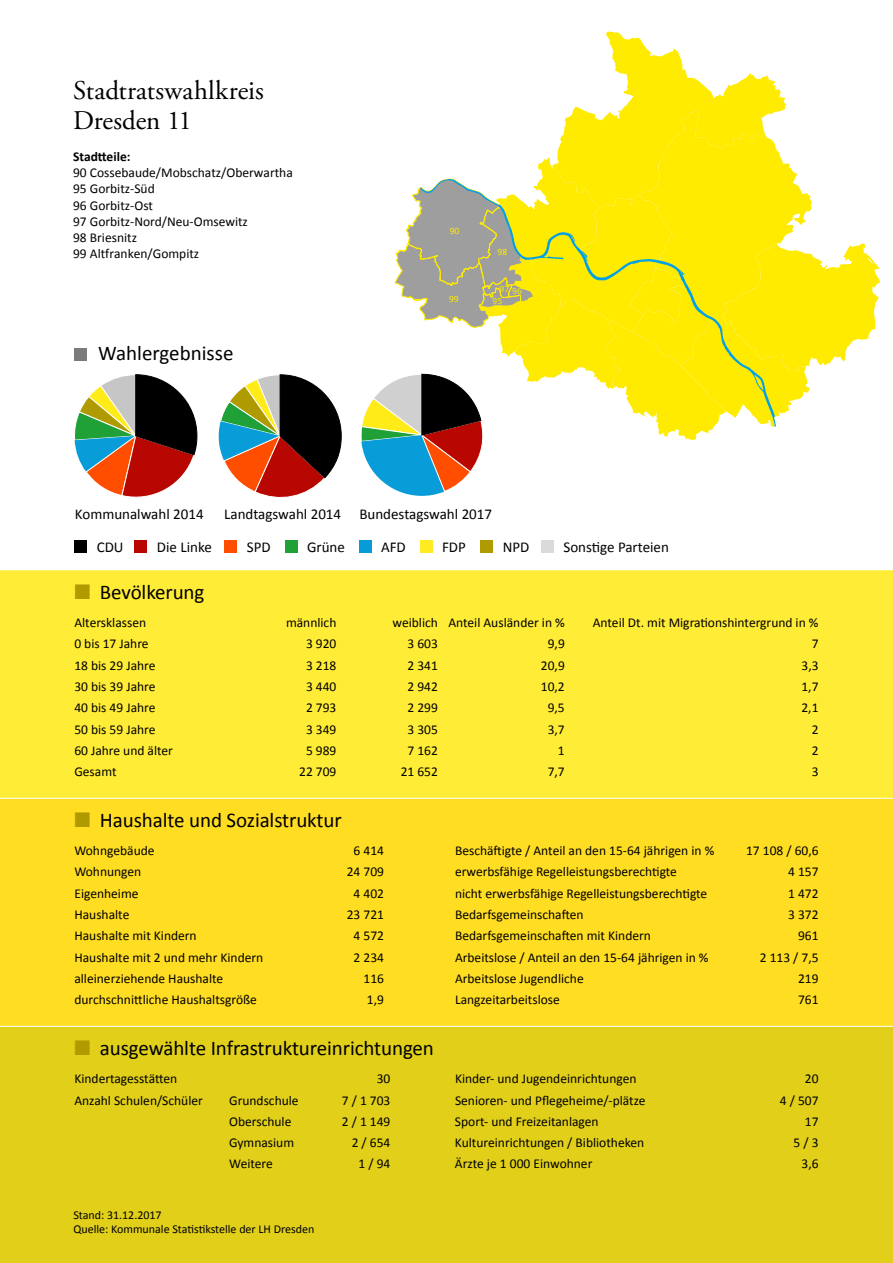
<style>
.page{position:relative;width:893px;height:1263px;background:#fff}
.page>*{position:absolute;margin:0;border:0;box-sizing:border-box;transform-origin:0 0}
.t1{font:27px/30px "Adobe Garamond Pro";color:#000}
.t2{font:21px "Calibri";letter-spacing:-.005em;color:#000}
.t3{font:15px "Calibri";color:#000}
.t4{font:13.5px/16.2px "Calibri";color:#000}
.t5{font:12px/14.4px "Calibri";color:#000}
.t6{font:9.6px "Calibri";color:#ffeb00}
.s1{font-weight:700}
.s2{color:#af9b00}
</style>
<div class="page">
<div style="left:0;top:798px;width:893px;height:228px;background:#fd2"></div>
<div style="left:0;top:570px;width:893px;height:228px;background:#ffec36"></div>
<div style="left:0;top:1026px;width:893px;height:237px;background:#e1cf1a"></div>
<div style="left:74px;top:540px;width:13px;height:13px;background:#000"></div>
<div style="left:135px;top:540px;width:12px;height:13px;background:#b70700"></div>
<div style="left:225px;top:540px;width:12px;height:13px;background:#ff4e00"></div>
<div style="left:285px;top:540px;width:12px;height:13px;background:#1fa138"></div>
<div style="left:359px;top:540px;width:12px;height:13px;background:#079cd9"></div>
<div style="left:420px;top:540px;width:12px;height:13px;background:#feeb22"></div>
<div style="left:480px;top:540px;width:13px;height:13px;background:#af9b00"></div>
<div style="left:541px;top:540px;width:13px;height:13px;background:#dadada"></div>
<div style="left:74px;top:348px;width:13px;height:12px;background:#7c7b7b"></div>
<svg style="left:557px;top:32px;width:323px;height:334px"></svg>
<svg style="left:639px;top:111px;width:173px;height:306px;fill:#ffeb00"></svg>
<svg style="left:726px;top:179px;width:50px;height:247px;background:#faea0f"></svg>
<svg style="left:218px;top:375px;width:123px;height:123px"></svg>
<svg style="left:74px;top:375px;width:123px;height:123px"></svg>
<svg style="left:361px;top:157px;width:365px;height:339px"></svg>
<p class="t1" style="left:73px;top:76px;width:192px">Stadtratswahlkreis<br>Dresden 11</p>
<p class="t4" style="left:73px;top:149px;width:221px"><span class="s1">Stadtteile:<br></span>90 Cossebaude/Mobschatz/Oberwartha<br>95 Gorbitz-Süd<br>96 Gorbitz-Ost<br>97 Gorbitz-Nord/Neu-Omsewitz<br>98 Briesnitz<br>99 Altfranken/Gompitz</p>
<h2 class="t2" style="left:98px;top:340px;width:137px">Wahlergebnisse</h2>
<p class="t6" style="left:450px;top:224px;width:11px">90</p>
<p class="t6" style="left:449px;top:293px;width:11px">99</p>
<p class="t6" style="left:498px;top:246px;width:11px">98</p>
<p class="t6" style="left:500px;top:284px;width:24px">97 96</p>
<p class="t6" style="left:492px;top:295px;width:11px">95</p>
<p class="t3" style="left:75px;top:505px;width:130px">Kommunalwahl 2014</p>
<p class="t3" style="left:224px;top:505px;width:269px">Landtagswahl 2014 Bundestagswahl 2017</p>
<p class="t3" style="left:97px;top:538px;width:28px">CDU</p>
<p class="t3" style="left:157px;top:538px;width:56px">Die Linke</p>
<p class="t3" style="left:247px;top:538px;width:25px">SPD</p>
<p class="t3" style="left:307px;top:538px;width:39px">Grüne</p>
<p class="t3" style="left:381px;top:538px;width:26px">AFD</p>
<p class="t3" style="left:442px;top:538px;width:25px">FDP</p>
<p class="t3" style="left:503px;top:538px;width:28px">NPD</p>
<p class="t3" style="left:563px;top:538px;width:107px">Sonstige Parteien</p>
<h2 class="t2" style="left:74px;top:578px;width:131px"><span class="s2">■</span> Bevölkerung</h2>
<p class="t4" style="left:74px;top:615px;width:73px">Altersklassen</p>
<p class="t4" style="left:286px;top:615px;width:52px">männlich</p>
<p class="t4" style="left:392px;top:615px;width:47px">weiblich</p>
<p class="t4" style="left:448px;top:615px;width:118px">Anteil Ausländer in %</p>
<p class="t4" style="left:593px;top:615px;width:227px">Anteil Dt. mit Migrationshintergrund in %</p>
<p class="t4" style="left:74px;top:636px;width:76px">0 bis 17 Jahre</p>
<p class="t4" style="left:306px;top:636px;width:32px">3 920</p>
<p class="t4" style="left:408px;top:636px;width:32px">3 603</p>
<p class="t4" style="left:548px;top:636px;width:19px">9,9</p>
<p class="t4" style="left:812px;top:636px;width:8px">7</p>
<p class="t4" style="left:74px;top:657px;width:83px">18 bis 29 Jahre</p>
<p class="t4" style="left:306px;top:657px;width:32px">3 218</p>
<p class="t4" style="left:408px;top:657px;width:32px">2 341</p>
<p class="t4" style="left:541px;top:657px;width:25px">20,9</p>
<p class="t4" style="left:801px;top:657px;width:19px">3,3</p>
<p class="t4" style="left:74px;top:678px;width:83px">30 bis 39 Jahre</p>
<p class="t4" style="left:306px;top:678px;width:32px">3 440</p>
<p class="t4" style="left:407px;top:678px;width:32px">2 942</p>
<p class="t4" style="left:541px;top:678px;width:25px">10,2</p>
<p class="t4" style="left:801px;top:678px;width:19px">1,7</p>
<p class="t4" style="left:74px;top:700px;width:83px">40 bis 49 Jahre</p>
<p class="t4" style="left:306px;top:700px;width:32px">2 793</p>
<p class="t4" style="left:407px;top:700px;width:32px">2 299</p>
<p class="t4" style="left:548px;top:700px;width:19px">9,5</p>
<p class="t4" style="left:801px;top:700px;width:19px">2,1</p>
<p class="t4" style="left:74px;top:721px;width:83px">50 bis 59 Jahre</p>
<p class="t4" style="left:306px;top:721px;width:32px">3 349</p>
<p class="t4" style="left:407px;top:721px;width:32px">3 305</p>
<p class="t4" style="left:548px;top:721px;width:19px">3,7</p>
<p class="t4" style="left:812px;top:721px;width:8px">2</p>
<p class="t4" style="left:74px;top:742px;width:100px">60 Jahre und älter</p>
<p class="t4" style="left:306px;top:742px;width:32px">5 989</p>
<p class="t4" style="left:407px;top:742px;width:32px">7 162</p>
<p class="t4" style="left:558px;top:742px;width:8px">1</p>
<p class="t4" style="left:812px;top:742px;width:8px">2</p>
<p class="t4" style="left:74px;top:763px;width:44px">Gesamt</p>
<p class="t4" style="left:299px;top:763px;width:39px">22 709</p>
<p class="t4" style="left:401px;top:763px;width:39px">21 652</p>
<p class="t4" style="left:548px;top:763px;width:19px">7,7</p>
<p class="t4" style="left:812px;top:763px;width:8px">3</p>
<h2 class="t2" style="left:74px;top:806px;width:269px"><span class="s2">■</span> Haushalte und Sozialstruktur</h2>
<p class="t4" style="left:74px;top:843px;width:82px">Wohngebäude</p>
<p class="t4" style="left:354px;top:843px;width:32px">6 414</p>
<p class="t4" style="left:455px;top:843px;width:261px">Beschäftigte / Anteil an den 15-64 jährigen in %</p>
<p class="t4" style="left:746px;top:843px;width:74px">17 108 / 60,6</p>
<p class="t4" style="left:74px;top:864px;width:68px">Wohnungen</p>
<p class="t4" style="left:347px;top:864px;width:39px">24 709</p>
<p class="t4" style="left:455px;top:864px;width:223px">erwerbsfähige Regelleistungsberechtigte</p>
<p class="t4" style="left:788px;top:864px;width:32px">4 157</p>
<p class="t4" style="left:74px;top:885px;width:66px">Eigenheime</p>
<p class="t4" style="left:354px;top:885px;width:32px">4 402</p>
<p class="t4" style="left:455px;top:885px;width:254px">nicht erwerbsfähige Regelleistungsberechtigte</p>
<p class="t4" style="left:788px;top:885px;width:32px">1 472</p>
<p class="t4" style="left:74px;top:906px;width:57px">Haushalte</p>
<p class="t4" style="left:347px;top:906px;width:39px">23 721</p>
<p class="t4" style="left:455px;top:906px;width:130px">Bedarfsgemeinschaften</p>
<p class="t4" style="left:788px;top:906px;width:32px">3 372</p>
<p class="t4" style="left:74px;top:928px;width:124px">Haushalte mit Kindern</p>
<p class="t4" style="left:354px;top:928px;width:32px">4 572</p>
<p class="t4" style="left:455px;top:928px;width:197px">Bedarfsgemeinschaften mit Kindern</p>
<p class="t4" style="left:798px;top:928px;width:22px">961</p>
<p class="t4" style="left:74px;top:949px;width:190px">Haushalte mit 2 und mehr Kindern</p>
<p class="t4" style="left:354px;top:949px;width:32px">2 234</p>
<p class="t4" style="left:455px;top:949px;width:255px">Arbeitslose / Anteil an den 15-64 jährigen in %</p>
<p class="t4" style="left:760px;top:949px;width:60px">2 113 / 7,5</p>
<p class="t4" style="left:74px;top:970px;width:150px">alleinerziehende Haushalte</p>
<p class="t4" style="left:363px;top:970px;width:22px">116</p>
<p class="t4" style="left:455px;top:970px;width:130px">Arbeitslose Jugendliche</p>
<p class="t4" style="left:798px;top:970px;width:22px">219</p>
<p class="t4" style="left:74px;top:991px;width:184px">durchschnittliche Haushaltsgröße</p>
<p class="t4" style="left:367px;top:991px;width:19px">1,9</p>
<p class="t4" style="left:455px;top:991px;width:106px">Langzeitarbeitslose</p>
<p class="t4" style="left:798px;top:991px;width:22px">761</p>
<h2 class="t2" style="left:74px;top:1034px;width:361px"><span class="s2">■</span> ausgewählte Infrastruktureinrichtungen</h2>
<p class="t4" style="left:74px;top:1071px;width:104px">Kindertagesstätten</p>
<p class="t4" style="left:377px;top:1071px;width:15px">30</p>
<p class="t4" style="left:455px;top:1071px;width:183px">Kinder- und Jugendeinrichtungen</p>
<p class="t4" style="left:805px;top:1071px;width:15px">20</p>
<p class="t4" style="left:74px;top:1092px;width:130px">Anzahl Schulen/Schüler</p>
<p class="t4" style="left:229px;top:1092px;width:71px">Grundschule</p>
<p class="t4" style="left:342px;top:1092px;width:50px">7 / 1 703</p>
<p class="t4" style="left:455px;top:1092px;width:192px">Senioren- und Pflegeheime/-plätze</p>
<p class="t4" style="left:780px;top:1092px;width:40px">4 / 507</p>
<p class="t4" style="left:229px;top:1113px;width:64px">Oberschule</p>
<p class="t4" style="left:342px;top:1113px;width:50px">2 / 1 149</p>
<p class="t4" style="left:455px;top:1113px;width:145px">Sport- und Freizeitanlagen</p>
<p class="t4" style="left:805px;top:1113px;width:15px">17</p>
<p class="t4" style="left:229px;top:1134px;width:67px">Gymnasium</p>
<p class="t4" style="left:352px;top:1134px;width:40px">2 / 654</p>
<p class="t4" style="left:455px;top:1134px;width:191px">Kultureinrichtungen / Bibliotheken</p>
<p class="t4" style="left:793px;top:1134px;width:27px">5 / 3</p>
<p class="t4" style="left:229px;top:1156px;width:45px">Weitere</p>
<p class="t4" style="left:359px;top:1156px;width:33px">1 / 94</p>
<p class="t4" style="left:455px;top:1156px;width:139px">Ärzte je 1 000 Einwohner</p>
<p class="t4" style="left:801px;top:1156px;width:19px">3,6</p>
<p class="t5" style="left:73px;top:1208px;width:243px">Stand: 31.12.2017<br>Quelle: Kommunale Statistikstelle der LH Dresden</p>
</div>
